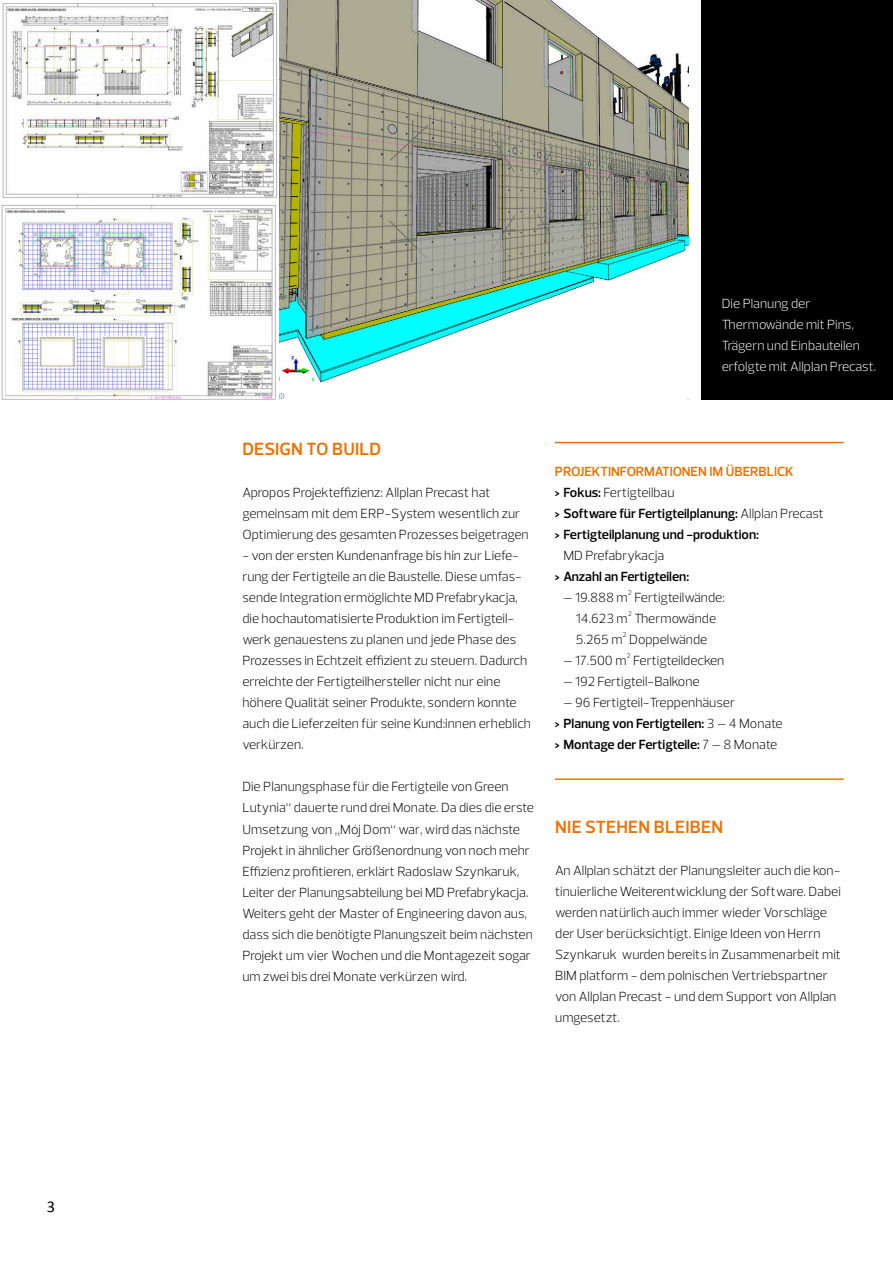
<style>
.page{position:relative;width:893px;height:1263px;background:#fff}
.page>*{position:absolute;margin:0;border:0;box-sizing:border-box;transform-origin:0 0}
.t1{font:600 18px "Prelo";letter-spacing:.015em;color:#ee7100}
.t2{font:16.5px "Calibri";color:#000}
.t3{font:300 13.5px/21px "Prelo";color:#000}
.t4{font:600 13.5px/21px "Prelo";color:#000}
.t5{font:300 13.5px/21px "Prelo";color:#fff}
.s1{color:#ee7100}
.s2{font-weight:300}
</style>
<div class="page">
<div style="left:702px;top:0;width:191px;height:400px;background:#000"></div>
<img style="left:279px;top:0;width:410px;height:400px">
<svg style="left:2px;top:3px;width:275px;height:195px"></svg>
<svg style="left:1px;top:204px;width:275px;height:196px;fill:#f6f7f7"></svg>
<hr style="left:555px;top:442px;width:289px;height:1px;background:#ee7100">
<hr style="left:555px;top:778px;width:289px;height:2px;background:#ee7100">
<p class="t2" style="left:47px;top:1197px;width:10px">3</p>
<p class="t5" style="left:722px;top:293px;width:156px">Die Planung der<br>Thermowände mit Pins,<br>Trägern und Einbauteilen erfolgte mit Allplan Precast.</p>
<h1 class="t1" style="left:242px;top:438px;width:140px">DESIGN TO BUILD</h1>
<p class="t3" style="left:242px;top:482px;width:288px">Apropos Projekteffizienz: Allplan Precast hat gemeinsam mit dem ERP-System wesentlich zur<br>Optimierung des gesamten Prozesses beigetragen</p>
<p class="t3" style="left:242px;top:545px;width:290px">- von der ersten Kundenanfrage bis hin zur Liefe&shy;rung der Fertigteile an die Baustelle. Diese umfas&shy;sende Integration ermöglichte MD Prefabrykacja, die hochautomatisierte Produktion im Fertigteil&shy;werk genauestens zu planen und jede Phase des Prozesses in Echtzeit effizient zu steuern. Dadurch erreichte der Fertigteilhersteller nicht nur eine höhere Qualität seiner Produkte, sondern konnte auch die Lieferzeiten für seine Kund:innen erheblich verkürzen.</p>
<p class="t3" style="left:242px;top:776px;width:293px">Die Planungsphase für die Fertigteile von Green Lutynia“ dauerte rund drei Monate. Da dies die erste Umsetzung von „Mój Dom“ war, wird das nächste Projekt in ähnlicher Größenordnung von noch mehr Effizienz profitieren, erklärt Radoslaw Szynkaruk, Leiter der Planungsabteilung bei MD Prefabrykacja.<br>Weiters geht der Master of Engineering davon aus, dass sich die benötigte Planungszeit beim nächsten Projekt um vier Wochen und die Montagezeit sogar um zwei bis drei Monate verkürzen wird.</p>
<p class="t4" style="left:555px;top:461px;width:271px"><span class="s1">PROJEKTINFORMATIONEN IM ÜBERBLICK<br></span>&gt; Fokus: <span class="s2">Fertigteilbau<br></span>&gt; Software für Fertigteilplanung: <span class="s2">Allplan Precast </span>&gt; Fertigteilplanung und -produktion:</p>
<p class="t3" style="left:563px;top:545px;width:102px">MD Prefabrykacja</p>
<p class="t4" style="left:555px;top:566px;width:136px">&gt; Anzahl an Fertigteilen:</p>
<p class="t3" style="left:563px;top:587px;width:163px;text-align:center">– 19.888 m² Fertigteilwände:<br>14.623 m² Thermowände<br>5.265 m² Doppelwände</p>
<p class="t3" style="left:563px;top:650px;width:162px">– 17.500 m² Fertigteildecken</p>
<p class="t3" style="left:563px;top:671px;width:138px">– 192 Fertigteil-Balkone</p>
<p class="t4" style="left:555px;top:692px;width:229px;text-indent:9px"><span class="s2">– 96 Fertigteil-Treppenhäuser<br></span>&gt; Planung von Fertigteilen: <span class="s2">3 – 4 Monate </span>&gt; Montage der Fertigteile: <span class="s2">7 – 8 Monate</span></p>
<h1 class="t1" style="left:555px;top:816px;width:169px">NIE STEHEN BLEIBEN</h1>
<p class="t3" style="left:555px;top:860px;width:287px">An Allplan schätzt der Planungsleiter auch die kon&shy;tinuierliche Weiterentwicklung der Software. Dabei werden natürlich auch immer wieder Vorschläge der User berücksichtigt. Einige Ideen von Herrn Szynkaruk wurden bereits in Zusammenarbeit mit BIM platform - dem polnischen Vertriebspartner von Allplan Precast - und dem Support von Allplan umgesetzt.</p>
</div>
